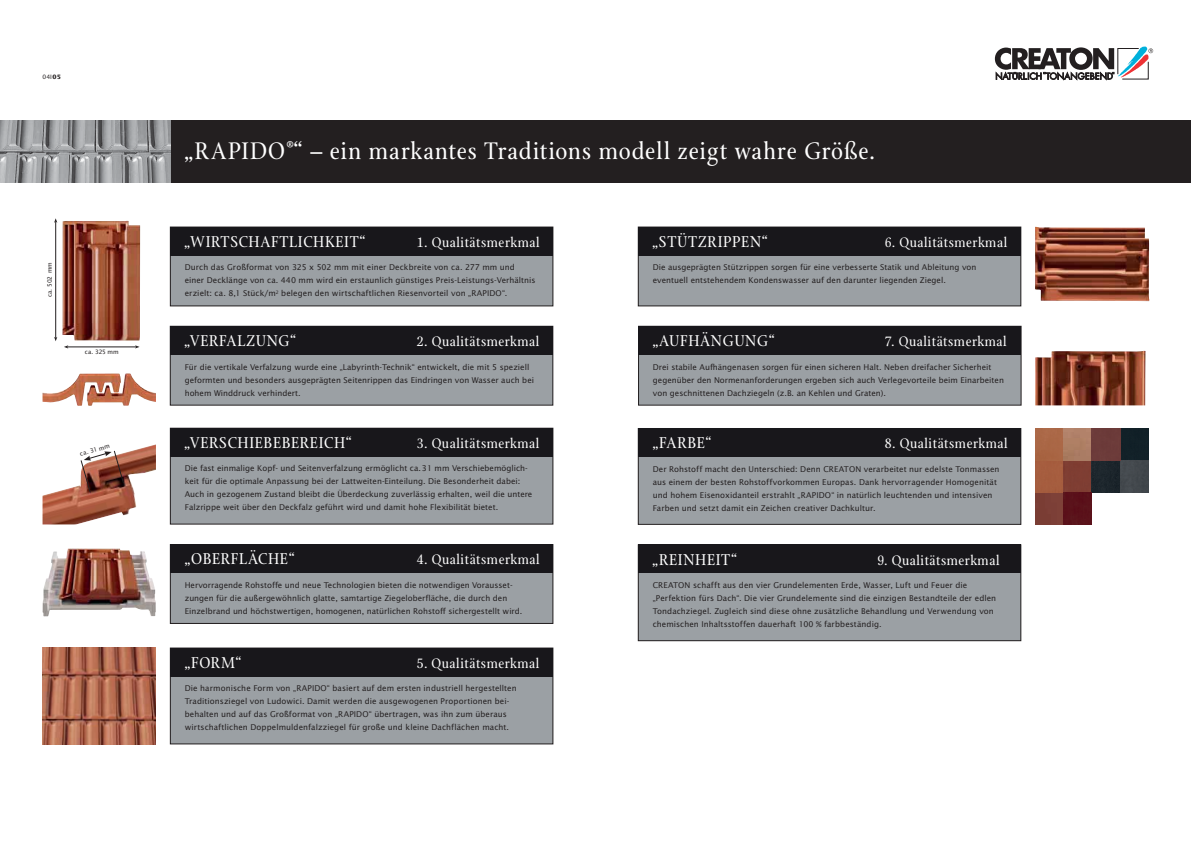
<style>
.page{position:relative;width:1191px;height:842px;background:#fff}
.page>*{position:absolute;margin:0;border:0;box-sizing:border-box;transform-origin:0 0}
.t1{font:26px "Stone Print";letter-spacing:.04em;color:#fff}
.t2{font:17px "Stone Print";letter-spacing:.035em;color:#fff}
.t3{font:15px "Stone Print";letter-spacing:.035em;color:#fff}
.t4{font:8px/13px "Lucida Sans";color:#231f20}
.t5{font:6px "Lucida Sans";letter-spacing:.005em;color:#231f20}
.s1{font-weight:700}
</style>
<div class="page">
<svg style="left:995px;top:46px;width:158px;height:34px"></svg>
<div style="left:170px;top:120px;width:1021px;height:63px;background:#231f20"></div>
<hr style="left:67px;top:347px;width:69px;height:1px;background:#231f20">
<hr style="left:56px;top:222px;width:1px;height:116px;background:#231f20">
<svg style="left:54px;top:218px;width:3px;height:5px"></svg>
<div style="left:170px;top:227px;width:383px;height:79px;background:#9ba0a4"></div>
<div style="left:170px;top:227px;width:383px;height:79px;border:1px solid #231f20"></div>
<div style="left:170px;top:227px;width:383px;height:28px;background:#18171b"></div>
<div style="left:170px;top:428px;width:383px;height:96px;background:#9ba0a4"></div>
<div style="left:170px;top:428px;width:383px;height:28px;background:#18171b"></div>
<div style="left:170px;top:545px;width:383px;height:78px;background:#9ba0a4"></div>
<div style="left:170px;top:544px;width:383px;height:80px;border:1px solid #231f20"></div>
<div style="left:170px;top:545px;width:383px;height:28px;background:#18171b"></div>
<div style="left:170px;top:326px;width:383px;height:79px;background:#9ba0a4"></div>
<div style="left:170px;top:326px;width:383px;height:29px;background:#18171b"></div>
<div style="left:638px;top:227px;width:382px;height:79px;background:#9ba0a4"></div>
<div style="left:638px;top:227px;width:383px;height:79px;border:1px solid #231f20"></div>
<div style="left:638px;top:227px;width:382px;height:28px;background:#18171b"></div>
<div style="left:638px;top:428px;width:382px;height:96px;background:#9ba0a4"></div>
<div style="left:638px;top:428px;width:383px;height:97px;border:1px solid #231f20"></div>
<div style="left:638px;top:428px;width:383px;height:28px;background:#18171b"></div>
<div style="left:170px;top:648px;width:383px;height:96px;background:#9ba0a4"></div>
<div style="left:170px;top:648px;width:383px;height:96px;border:1px solid #231f20"></div>
<div style="left:170px;top:648px;width:383px;height:28px;background:#18171b"></div>
<div style="left:638px;top:326px;width:383px;height:79px;background:#9ba0a4"></div>
<div style="left:638px;top:326px;width:383px;height:28px;background:#18171b"></div>
<img style="left:43px;top:648px;width:113px;height:96px">
<div style="left:638px;top:545px;width:382px;height:96px;background:#9ba0a4"></div>
<div style="left:638px;top:545px;width:383px;height:96px;border:1px solid #231f20"></div>
<div style="left:638px;top:545px;width:383px;height:28px;background:#18171b"></div>
<img style="left:0;top:120px;width:170px;height:63px">
<img style="left:43px;top:373px;width:113px;height:33px">
<img style="left:43px;top:548px;width:113px;height:68px">
<img style="left:1035px;top:227px;width:114px;height:74px">
<img style="left:62px;top:221px;width:78px;height:119px">
<img style="left:1035px;top:351px;width:110px;height:54px">
<img style="left:1035px;top:492px;width:28px;height:32px">
<div style="left:1035px;top:460px;width:28px;height:32px;background:#a65d3f"></div>
<div style="left:1035px;top:428px;width:28px;height:32px;background:#aa6746"></div>
<div style="left:1063px;top:460px;width:28px;height:32px;background:#7f3e33"></div>
<div style="left:1063px;top:428px;width:28px;height:32px;background:#ae7f65"></div>
<img style="left:1091px;top:460px;width:29px;height:32px">
<div style="left:1120px;top:428px;width:28px;height:32px;background:#122128"></div>
<div style="left:1120px;top:460px;width:28px;height:32px;background:#43494d"></div>
<div style="left:1063px;top:492px;width:28px;height:32px;background:#5b111a"></div>
<img style="left:43px;top:444px;width:113px;height:80px">
<svg style="left:80px;top:450px;width:45px;height:44px"></svg>
<div style="left:1091px;top:428px;width:29px;height:32px;background:#6c3b3a"></div>
<p class="t5" style="left:43px;top:75px;width:20px">04I<span class="s1">05</span></p>
<p class="t5" style="left:47px;top:297px;width:37px;rotate:-90deg">ca. 502 mm</p>
<p class="t5" style="left:85px;top:349px;width:35px">ca. 325 mm</p>
<p class="t5" style="left:79px;top:451px;width:32px;rotate:-15deg">ca. 31 mm</p>
<h1 class="t1" style="left:184px;top:144px;width:692px">„RAPIDO<sup>®</sup>“ – ein markantes Traditions modell zeigt wahre Größe.</h1>
<h2 class="t2" style="left:184px;top:237px;width:183px">„WIRTSCHAFTLICHKEIT“</h2>
<h3 class="t3" style="left:417px;top:238px;width:124px">1. Qualitätsmerkmal</h3>
<h2 class="t2" style="left:652px;top:237px;width:117px">„STÜTZRIPPEN“</h2>
<h3 class="t3" style="left:884px;top:238px;width:124px">6. Qualitätsmerkmal</h3>
<p class="t4" style="left:185px;top:261px;width:352px">Durch das Großformat von 325 x 502 mm mit einer Deckbreite von ca. 277 mm und einer Decklänge von ca. 440 mm wird ein erstaunlich günstiges Preis-Leistungs-Verhältnis erzielt: ca. 8,1 Stück/m<sup>2</sup> belegen den wirtschaftlichen Riesenvorteil von „RAPIDO“.</p>
<p class="t4" style="left:652px;top:261px;width:325px">Die ausgeprägten Stützrippen sorgen für eine verbesserte Statik und Ableitung von eventuell entstehendem Kondenswasser auf den darunter liegenden Ziegel.</p>
<h2 class="t2" style="left:184px;top:336px;width:114px">„VERFALZUNG“</h2>
<h3 class="t3" style="left:417px;top:337px;width:124px">2. Qualitätsmerkmal</h3>
<h2 class="t2" style="left:652px;top:336px;width:124px">„AUFHÄNGUNG“</h2>
<h3 class="t3" style="left:885px;top:337px;width:123px">7. Qualitätsmerkmal</h3>
<p class="t4" style="left:185px;top:361px;width:351px">Für die vertikale Verfalzung wurde eine „Labyrinth-Technik“ entwickelt, die mit 5 speziell geformten und besonders ausgeprägten Seitenrippen das Eindringen von Wasser auch bei hohem Winddruck verhindert.</p>
<p class="t4" style="left:653px;top:361px;width:352px">Drei stabile Aufhängenasen sorgen für einen sicheren Halt. Neben dreifacher Sicherheit gegenüber den Normenanforderungen ergeben sich auch Verlegevorteile beim Einarbeiten von geschnittenen Dachziegeln (z.B. an Kehlen und Graten).</p>
<h2 class="t2" style="left:184px;top:437px;width:169px">„VERSCHIEBEBEREICH“</h2>
<h3 class="t3" style="left:417px;top:439px;width:124px">3. Qualitätsmerkmal</h3>
<h2 class="t2" style="left:652px;top:438px;width:61px">„FARBE“</h2>
<h3 class="t3" style="left:885px;top:439px;width:124px">8. Qualitätsmerkmal</h3>
<p class="t4" style="left:185px;top:463px;width:349px">Die fast einmalige Kopf- und Seitenverfalzung ermöglicht ca. 31 mm Verschiebemöglich&shy;keit für die optimale Anpassung bei der Lattweiten-Einteilung. Die Besonderheit dabei:<br>Auch in gezogenem Zustand bleibt die Überdeckung zuverlässig erhalten, weil die untere Falzrippe weit über den Deckfalz geführt wird und damit hohe Flexibilität bietet.</p>
<p class="t4" style="left:652px;top:463px;width:348px">Der Rohstoff macht den Unterschied: Denn CREATON verarbeitet nur edelste Tonmassen aus einem der besten Rohstoffvorkommen Europas. Dank hervorragender Homogenität und hohem Eisenoxidanteil erstrahlt „RAPIDO“ in natürlich leuchtenden und intensiven Farben und setzt damit ein Zeichen creativer Dachkultur.</p>
<h2 class="t2" style="left:184px;top:554px;width:112px">„OBERFLÄCHE“</h2>
<h3 class="t3" style="left:417px;top:555px;width:124px">4. Qualitätsmerkmal</h3>
<h2 class="t2" style="left:652px;top:554px;width:86px">„REINHEIT“</h2>
<h3 class="t3" style="left:877px;top:555px;width:124px">9. Qualitätsmerkmal</h3>
<p class="t4" style="left:185px;top:579px;width:339px">Hervorragende Rohstoffe und neue Technologien bieten die notwendigen Vorausset&shy;zungen für die außergewöhnlich glatte, samtartige Ziegeloberfläche, die durch den<br>Einzelbrand und höchstwertigen, homogenen, natürlichen Rohstoff sichergestellt wird.</p>
<p class="t4" style="left:652px;top:579px;width:345px">CREATON schafft aus den vier Grundelementen Erde, Wasser, Luft und Feuer die „Perfektion fürs Dach“. Die vier Grundelemente sind die einzigen Bestandteile der edlen Tondachziegel. Zugleich sind diese ohne zusätzliche Behandlung und Verwendung von chemischen Inhaltsstoffen dauerhaft 100 % farbbeständig.</p>
<h2 class="t2" style="left:184px;top:657px;width:59px">„FORM“</h2>
<h3 class="t3" style="left:417px;top:659px;width:124px">5. Qualitätsmerkmal</h3>
<p class="t4" style="left:185px;top:682px;width:333px">Die harmonische Form von „RAPIDO“ basiert auf dem ersten industriell hergestellten Traditionsziegel von Ludowici. Damit werden die ausgewogenen Proportionen bei&shy;behalten und auf das Großformat von „RAPIDO“ übertragen, was ihn zum überaus wirtschaftlichen Doppelmuldenfalzziegel für große und kleine Dachflächen macht.</p>
</div>
